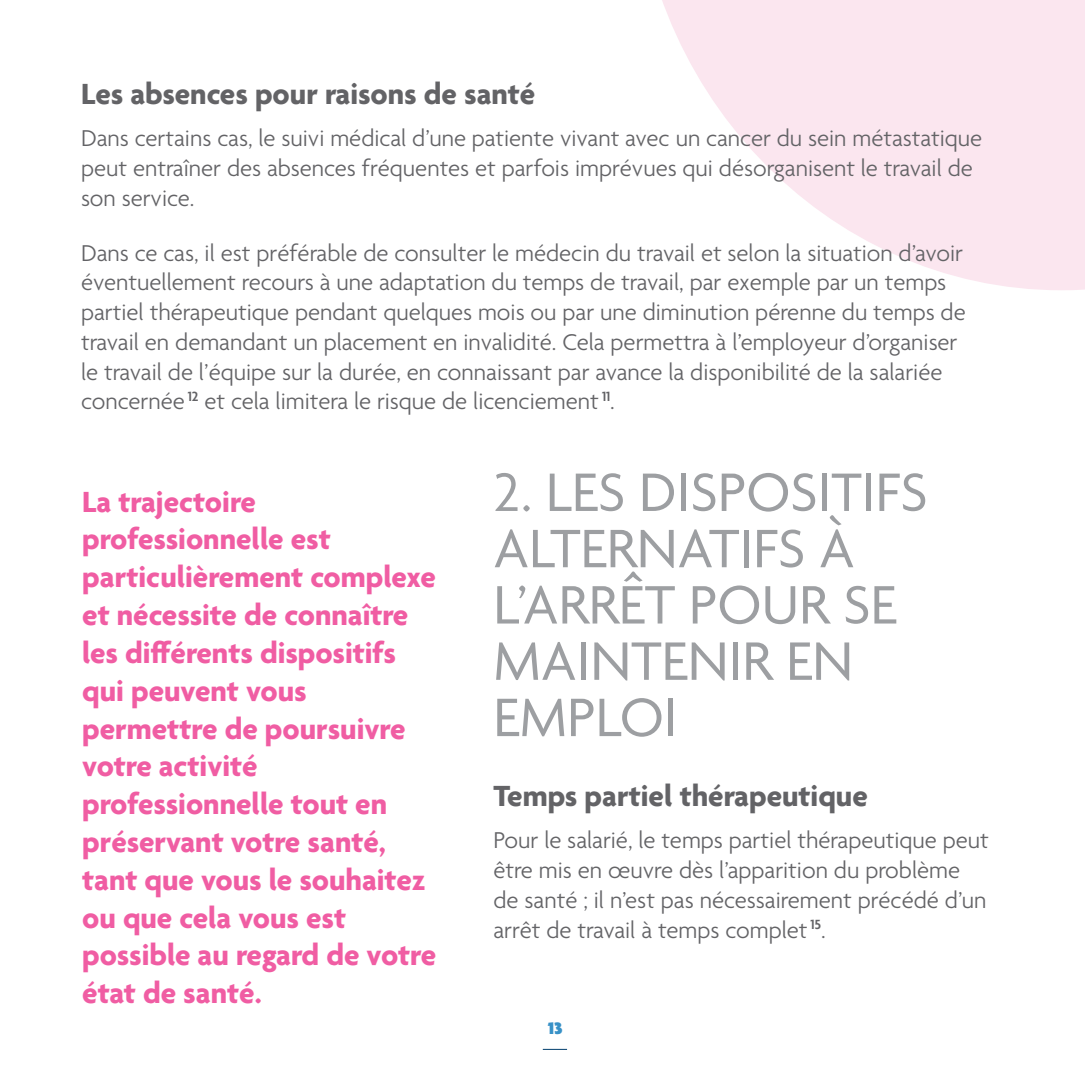
<style>
.page{position:relative;width:1085px;height:1085px;background:#fff}
.page>*{position:absolute;margin:0;border:0;box-sizing:border-box;transform-origin:0 0}
.t1{font:58.5px/56.2px "Agenda";color:#9d9fa2}
.t2{font:700 31.5px/37.8px "Agenda";color:#f05da3}
.t3{font:700 31.5px "Agenda";color:#636366}
.t4{font:300 24.75px/29.7px "Agenda";color:#636366}
.t5{font:900 18px "Agenda";color:#3891c7}
</style>
<div class="page">
<svg style="left:662px;top:0;width:422px;height:290px;fill:#fbe6ef"></svg>
<svg style="left:543px;top:1048px;width:24px;height:1px"></svg>
<p class="t3" style="left:81px;top:76px;width:456px">Les absences pour raisons de santé</p>
<p class="t4" style="left:81px;top:123px;width:902px">Dans certains cas, le suivi médical d’une patiente vivant avec un cancer du sein métastatique peut entraîner des absences fréquentes et parfois imprévues qui désorganisent le travail de son service.</p>
<p class="t4" style="left:81px;top:237px;width:886px">Dans ce cas, il est préférable de consulter le médecin du travail et selon la situation d’avoir éventuellement recours à une adaptation du temps de travail, par exemple par un temps partiel thérapeutique pendant quelques mois ou par une diminution pérenne du temps de travail en demandant un placement en invalidité. Cela permettra à l’employeur d’organiser le travail de l’équipe sur la durée, en connaissant par avance la disponibilité de la salariée concernée <sup>12</sup> et cela limitera le risque de licenciement <sup>11</sup>.</p>
<p class="t2" style="left:82px;top:484px;width:355px">La trajectoire professionnelle est particulièrement complexe et nécessite de connaître les différents dispositifs qui peuvent vous permettre de poursuivre votre activité professionnelle tout en préservant votre santé, tant que vous le souhaitez ou que cela vous est possible au regard de votre état de santé.</p>
<p class="t1" style="left:493px;top:467px;width:436px">2. LES DISPOSITIFS<br>ALTERNATIFS À<br>L’ARRÊT POUR SE<br>MAINTENIR EN<br>EMPLOI</p>
<p class="t3" style="left:493px;top:778px;width:376px">Temps partiel thérapeutique</p>
<p class="t4" style="left:493px;top:825px;width:497px">Pour le salarié, le temps partiel thérapeutique peut être mis en œuvre dès l’apparition du problème de santé ; il n’est pas nécessairement précédé d’un arrêt de travail à temps complet <sup>15</sup>.</p>
<p class="t5" style="left:548px;top:1018px;width:16px">13</p>
</div>
